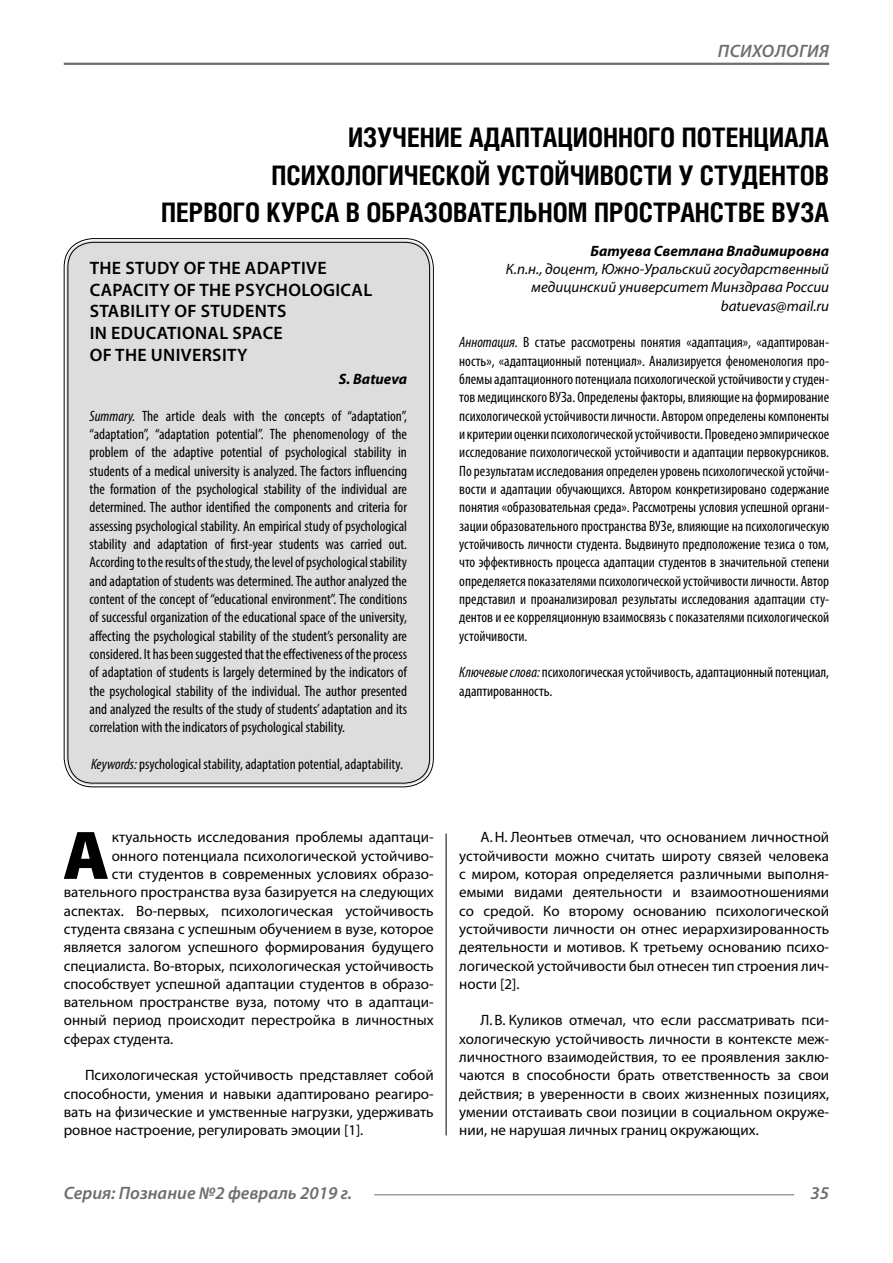
<style>
.page{position:relative;width:893px;height:1263px;background:#fff}
.page>*{position:absolute;margin:0;border:0;box-sizing:border-box;transform-origin:0 0}
.Bukvica{font:900 69.3px "Myriad Pro";color:#000}
.Header{font:700 27px/37.5px "Helios Cond";color:#000;text-align:right}
.Header-eng{font:600 18px/21.6px "Myriad Pro";letter-spacing:.02em;color:#000}
.t1{font:italic 600 18px "Myriad Pro";color:#6e6e6e}
.Annotation-eng{font:condensed 15px/18.3px "Myriad Pro";color:#000;text-align:justify}
.Annotation-rus{font:condensed 15px/18.3px "Myriad Pro";color:#000;text-align:justify}
.Normal{font:15px/18.3px "Myriad Pro";color:#000;text-align:justify}
.Bukvica-2{font:15px "Myriad Pro";color:#000}
.Author-doc{font:italic 15px/18.3px "Myriad Pro";color:#000;text-align:right}
.Author{font:italic 700 15px "Myriad Pro";color:#000}
.Author-email{font:italic 15px "Myriad Pro";color:#000}
.Author-eng{font:italic 700 15px "Myriad Pro";color:#000}
.s1{font-style:italic}
</style>
<div class="page">
<hr style="left:446px;top:833px;width:1px;height:302px;background:#000">
<div style="left:66px;top:240px;width:365px;height:545px;background:#ddd;border-radius:27px"></div>
<hr style="left:64px;top:63px;width:765px;height:2px;background:#6e6e6e">
<hr style="left:374px;top:1194px;width:420px;height:1px;background:#6e6e6e">
<p class="t1" style="left:718px;top:39px;width:24px">Психологи</p>
<p class="t1" style="left:819px;top:39px;width:11px">я</p>
<p class="Header" style="left:161px;top:118px;width:669px">ИЗУЧЕНИЕ АДАПТАЦИОННОГО ПОТЕНЦИАЛА<br>ПСИХОЛОГИЧЕСКОЙ УСТОЙЧИВОСТИ У СТУДЕНТОВ<br>ПЕРВОГО КУРСА В ОБРАЗОВАТЕЛЬНОМ ПРОСТРАНСТВЕ ВУЗА</p>
<p class="Author" style="left:590px;top:241px;width:240px">Батуева Светлана Владимировна</p>
<p class="Author-doc" style="left:506px;top:260px;width:325px">К.п.н., доцент, Южно-Уральский государственный медицинский университет Минздрава России</p>
<p class="Author-email" style="left:721px;top:296px;width:110px">batuevas@mail.ru</p>
<p class="Annotation-rus" style="left:459px;top:333px;width:371px"><span class="s1">Аннотация.</span> В статье рассмотрены понятия «адаптация», «адаптирован&shy;ность», «адаптационный потенциал». Анализируется феноменология про&shy;блемы адаптационного потенциала психологической устойчивости у студен&shy;тов медицинского ВУЗа. Определены факторы, влияющие на формирование психологической устойчивости личности. Автором определены компоненты и критерии оценки психологической устойчивости. Проведено эмпирическое исследование психологической устойчивости и адаптации первокурсников.<br>По результатам исследования определен уровень психологической устойчи&shy;вости и адаптации обучающихся. Автором конкретизировано содержание понятия «образовательная среда». Рассмотрены условия успешной органи&shy;зации образовательного пространства ВУЗе, влияющие на психологическую устойчивость личности студента. Выдвинуто предположение тезиса о том, что эффективность процесса адаптации студентов в значительной степени определяется показателями психологической устойчивости личности. Автор представил и проанализировал результаты исследования адаптации сту&shy;дентов и ее корреляционную взаимосвязь с показателями психологической устойчивости.</p>
<p class="Annotation-rus" style="left:459px;top:663px;width:371px"><span class="s1">Ключевые слова:</span> психологическая устойчивость, адаптационный потенциал, адаптированность.</p>
<p class="Header-eng" style="left:90px;top:257px;width:284px">THE STUDY OF THE ADAPTIVE<br>CAPACITY OF THE PSYCHOLOGICAL<br>STABILITY OF STUDENTS<br>IN EDUCATIONAL SPACE<br>OF THE UNIVERSITY</p>
<p class="Author-eng" style="left:339px;top:369px;width:70px">S. Batueva</p>
<p class="Annotation-eng" style="left:90px;top:406px;width:319px"><span class="s1">Summary.</span> The article deals with the concepts of “adaptation”, “adaptation”, “adaptation potential”. The phenomenology of the problem of the adaptive potential of psychological stability in students of a medical university is analyzed. The factors influencing the formation of the psychological stability of the individual are determined. The author identified the components and criteria for assessing psychological stability. An empirical study of psychological stability and adaptation of first-year students was carried out.<br>According to the results of the study, the level of psychological stability and adaptation of students was determined. The author analyzed the content of the concept of “educational environment”. The conditions of successful organization of the educational space of the university, affecting the psychological stability of the student’s personality are considered. It has been suggested that the effectiveness of the process of adaptation of students is largely determined by the indicators of the psychological stability of the individual. The author presented and analyzed the results of the study of students’ adaptation and its correlation with the indicators of psychological stability.</p>
<p class="Annotation-eng" style="left:91px;top:755px;width:313px"><span class="s1">Keywords:</span> psychological stability, adaptation potential, adaptability.</p>
<p class="Bukvica" style="left:63px;top:809px;width:48px">А</p>
<p class="Bukvica-2" style="left:112px;top:828px;width:323px">ктуальность исследования проблемы адаптаци-</p>
<p class="Bukvica-2" style="left:112px;top:846px;width:323px">онного потенциала психологической устойчиво-</p>
<p class="Bukvica-2" style="left:112px;top:864px;width:323px">сти студентов в современных условиях образо-</p>
<p class="Bukvica-2" style="left:64px;top:883px;width:371px">вательного пространства вуза базируется на следующих</p>
<p class="Bukvica-2" style="left:64px;top:901px;width:371px">аспектах. Во-первых, психологическая устойчивость</p>
<p class="Bukvica-2" style="left:64px;top:919px;width:371px">студента связана с успешным обучением в вузе, которое</p>
<p class="Bukvica-2" style="left:64px;top:938px;width:371px">является залогом успешного формирования будущего</p>
<p class="Bukvica-2" style="left:64px;top:956px;width:371px">специалиста. Во-вторых, психологическая устойчивость</p>
<p class="Bukvica-2" style="left:64px;top:974px;width:371px">способствует успешной адаптации студентов в образо-</p>
<p class="Bukvica-2" style="left:64px;top:993px;width:371px">вательном пространстве вуза, потому что в адаптаци-</p>
<p class="Bukvica-2" style="left:64px;top:1011px;width:371px">онный период происходит перестройка в личностных</p>
<p class="Bukvica-2" style="left:64px;top:1029px;width:111px">сферах студента.</p>
<p class="Normal" style="left:64px;top:1066px;width:371px;text-indent:21px">Психологическая устойчивость представляет собой способности, умения и навыки адаптировано реагиро&shy;вать на физические и умственные нагрузки, удерживать ровное настроение, регулировать эмоции [1].</p>
<p class="Normal" style="left:459px;top:828px;width:371px;text-indent:21px">А.Н. Леонтьев отмечал, что основанием личностной устойчивости можно считать широту связей человека с миром, которая определяется различными выполня&shy;емыми видами деятельности и взаимоотношениями со средой. Ко второму основанию психологической устойчивости личности он отнес иерархизированность деятельности и мотивов. К третьему основанию психо&shy;логической устойчивости был отнесен тип строения лич&shy;ности [2].</p>
<p class="Normal" style="left:459px;top:1011px;width:371px;text-indent:21px">Л.В. Куликов отмечал, что если рассматривать пси&shy;хологическую устойчивость личности в контексте меж&shy;личностного взаимодействия, то ее проявления заклю&shy;чаются в способности брать ответственность за свои действия; в уверенности в своих жизненных позициях, умении отстаивать свои позиции в социальном окруже&shy;нии, не нарушая личных границ окружающих.</p>
<p class="t1" style="left:64px;top:1182px;width:290px">Серия: Познание №2 февраль 2019 г.</p>
<p class="t1" style="left:810px;top:1182px;width:20px">35</p>
</div>
